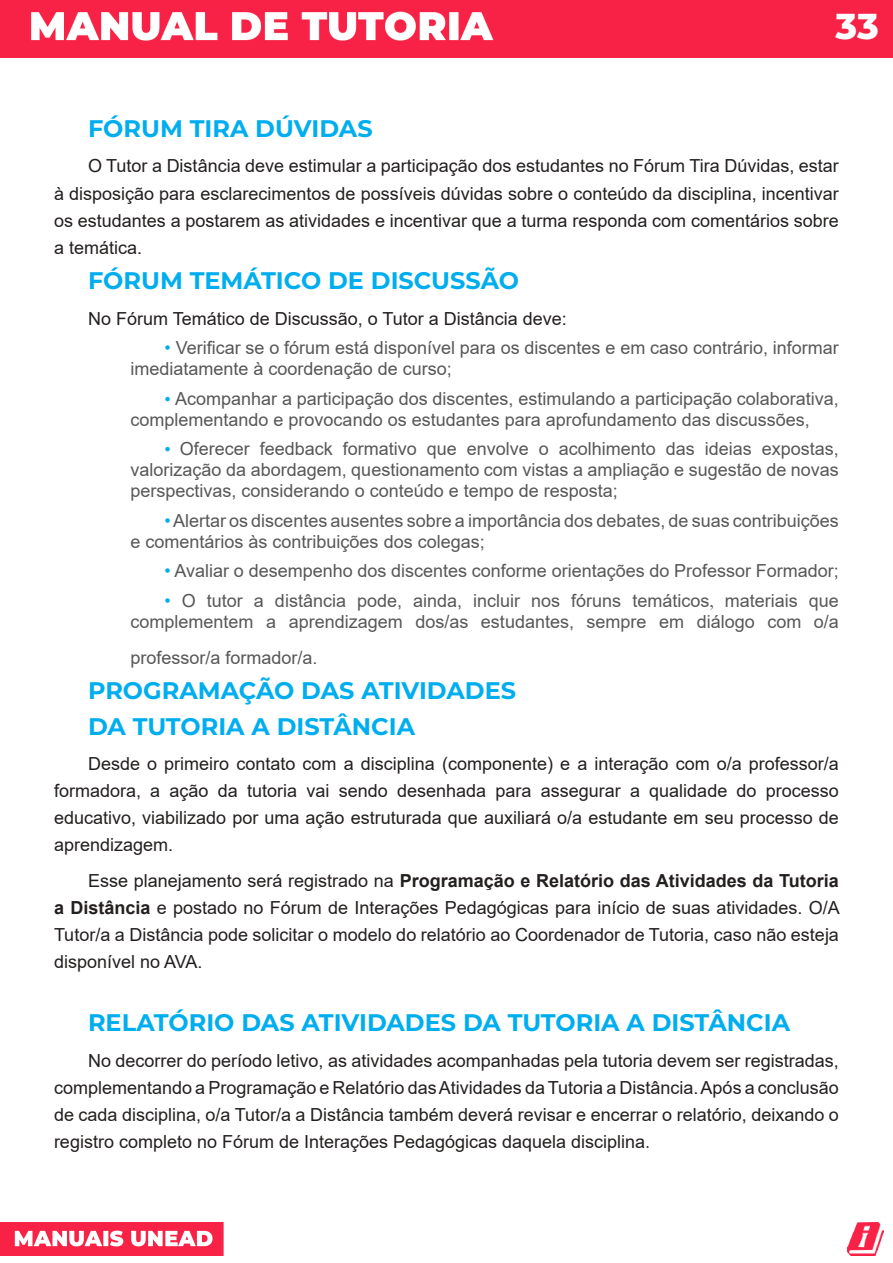
<style>
.page{position:relative;width:893px;height:1263px;background:#fff}
.page>*{position:absolute;margin:0;border:0;box-sizing:border-box;transform-origin:0 0}
.t1{font:800 36px "Montserrat";color:#fff}
.t2{font:700 24px/35.5px "Montserrat";color:#00aeef}
.t3{font:18px/27px "Arial";color:#241f1f;text-align:justify}
.t4{font:18px/21px "Arial";color:#575757}
.s1{color:#00aeef}
.s2{font-family:"Times New Roman";color:#00aeef}
.s3{font-family:"Times New Roman"}
.s4{font-weight:700}
</style>
<div class="page">
<img style="left:0;top:0;width:893px;height:57px">
<img style="left:0;top:1223px;width:224px;height:32px">
<img style="left:847px;top:1223px;width:36px;height:32px">
<h1 class="t1" style="left:836px;top:0;width:45px">33</h1>
<h2 class="t2" style="left:88px;top:109px;width:286px">FÓRUM TIRA DÚVIDAS</h2>
<p class="t3" style="left:54px;top:153px;width:786px;text-indent:34px">O Tutor a Distância deve estimular a participação dos estudantes no Fórum Tira Dúvidas, estar à disposição para esclarecimentos de possíveis dúvidas sobre o conteúdo da disciplina, incentivar os estudantes a postarem as atividades e incentivar que a turma responda com comentários sobre a temática.</p>
<h2 class="t2" style="left:88px;top:261px;width:433px">FÓRUM TEMÁTICO DE DISCUSSÃO</h2>
<p class="t3" style="left:88px;top:305px;width:480px">No Fórum Temático de Discussão, o Tutor a Distância deve:</p>
<p class="t4" style="left:131px;top:337px;width:710px;text-indent:34px"><span class="s1">•</span> Verificar se o fórum está disponível para os discentes e em caso contrário, informar imediatamente à coordenação de curso;</p>
<p class="t4" style="left:131px;top:388px;width:710px;text-indent:34px"><span class="s2">•</span> Acompanhar a participação dos discentes, estimulando a participação colaborativa, complementando e provocando os estudantes para aprofundamento das discussões,</p>
<p class="t4" style="left:131px;top:438px;width:710px;text-align:justify;text-indent:34px"><span class="s2">•</span> Oferecer feedback formativo que envolve o acolhimento das ideias expostas, valorização da abordagem, questionamento com vistas a ampliação e sugestão de novas perspectivas, considerando o conteúdo e tempo de resposta;</p>
<p class="t4" style="left:131px;top:510px;width:710px;text-indent:34px"><span class="s1">•</span> Alertar os discentes ausentes sobre a importância dos debates, de suas contribuições e comentários às contribuições dos colegas;</p>
<p class="t4" style="left:165px;top:560px;width:676px"><span class="s1">•</span> Avaliar o desempenho dos discentes conforme orientações do Professor Formador;</p>
<p class="t4" style="left:131px;top:590px;width:710px;text-align:right"><span class="s1">•</span> O tutor a distância pode, ainda, incluir nos fóruns temáticos<span class="s3">,</span> materiais que complementem a aprendizagem dos/as estudantes, sempre em diálogo com o/a</p>
<p class="t4" style="left:131px;top:647px;width:189px">professor/a formador/a.</p>
<h2 class="t2" style="left:88px;top:672px;width:430px">PROGRAMAÇÃO DAS ATIVIDADES<br>DA TUTORIA A DISTÂNCIA</h2>
<p class="t3" style="left:54px;top:750px;width:786px;text-indent:34px">Desde o primeiro contato com a disciplina (componente) e a interação com o/a professor/a formadora, a ação da tutoria vai sendo desenhada para assegurar a qualidade do processo educativo, viabilizado por uma ação estruturada que auxiliará o/a estudante em seu processo de aprendizagem.</p>
<p class="t3" style="left:54px;top:867px;width:787px;text-indent:34px">Esse planejamento será registrado na <span class="s4">Programação e Relatório das Atividades da Tutoria a Distância</span> e postado no Fórum de Interações Pedagógicas para início de suas atividades. O/A Tutor/a a Distância pode solicitar o modelo do relatório ao Coordenador de Tutoria, caso não esteja disponível no AVA.</p>
<h2 class="t2" style="left:88px;top:1004px;width:703px">RELATÓRIO DAS ATIVIDADES DA TUTORIA A DISTÂNCIA</h2>
<p class="t3" style="left:54px;top:1047px;width:786px;text-indent:34px">No decorrer do período letivo, as atividades acompanhadas pela tutoria devem ser registradas, complementando a Programação e Relatório das Atividades da Tutoria a Distância. Após a conclusão de cada disciplina, o/a Tutor/a a Distância também deverá revisar e encerrar o relatório, deixando o registro completo no Fórum de Interações Pedagógicas daquela disciplina<span class="s3">.</span></p>
</div>
